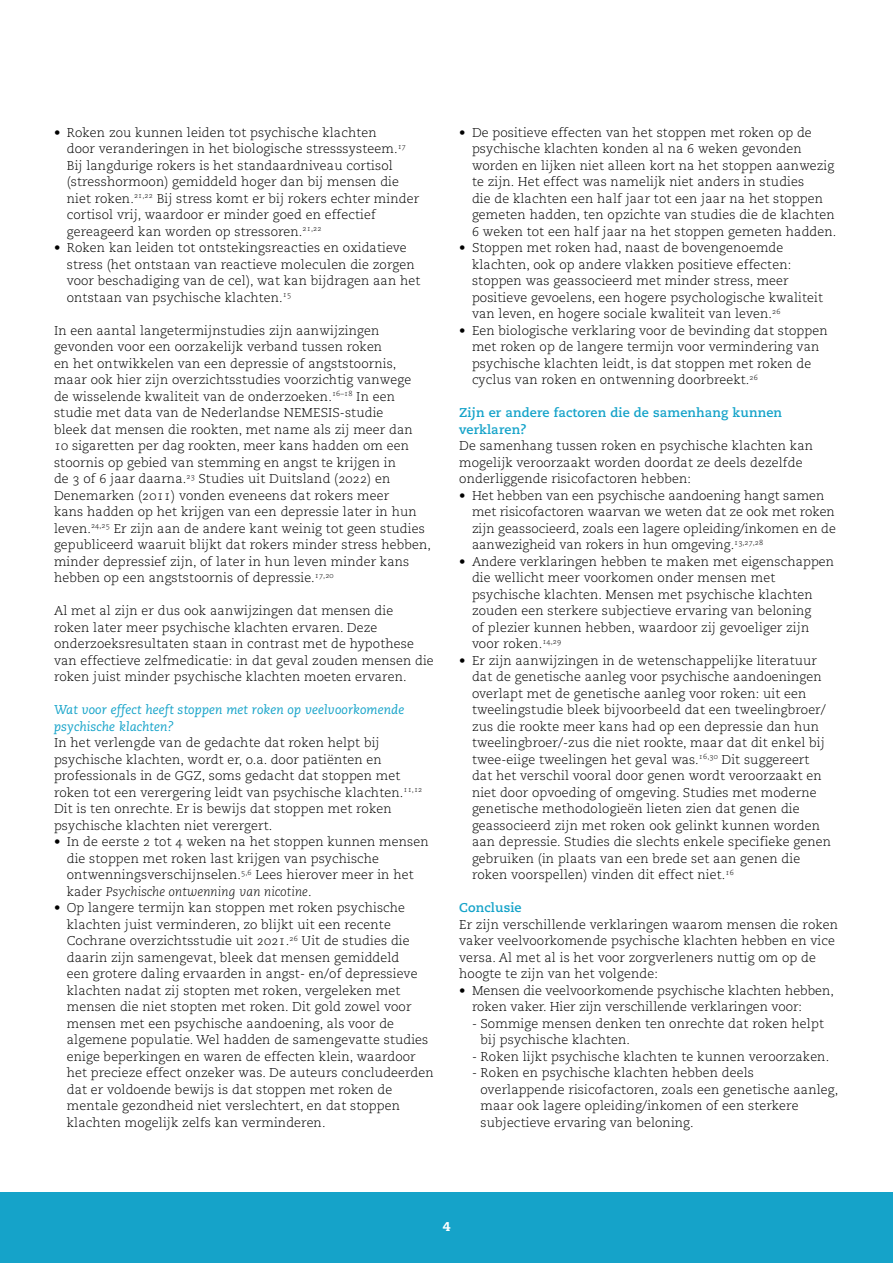
<style>
.page{position:relative;width:893px;height:1263px;background:#fff}
.page>*{position:absolute;margin:0;border:0;box-sizing:border-box;transform-origin:0 0}
.t1{font:12.75px/16.5px "Caecilia Light Os F";letter-spacing:.01em;color:#000}
.t2{font:12.75px/16.5px "Caecilia Italic Os F";letter-spacing:.01em;color:#15a3c9}
.t3{font:700 12.75px/16.5px "Caecilia";letter-spacing:.01em;color:#15a3c9}
.t4{font:italic 300 12.75px "Caecilia";letter-spacing:.01em;color:#000}
.t5{font:800 12.75px "Caecilia";color:#fff}
.s1{font-family:"Caecilia Light Os F";font-weight:400;font-style:normal}
</style>
<div class="page">
<div style="left:0;top:1193px;width:893px;height:70px;background:#15a3c9"></div>
<p class="t1" style="left:67px;top:124px;width:354px;text-indent:-13px">• Roken zou kunnen leiden tot psychische klachten<br>door veranderingen in het biologische stresssysteem.<sup>17<br></sup>Bij langdurige rokers is het standaardniveau cortisol (stresshormoon) gemiddeld hoger dan bij mensen die niet roken.<sup>21,22</sup> Bij stress komt er bij rokers echter minder cortisol vrij, waardoor er minder goed en effectief gereageerd kan worden op stressoren.<sup>21,22</sup></p>
<p class="t1" style="left:67px;top:240px;width:355px;text-indent:-13px">• Roken kan leiden tot ontstekingsreacties en oxidatieve stress (het ontstaan van reactieve moleculen die zorgen voor beschadiging van de cel), wat kan bijdragen aan het ontstaan van psychische klachten.<sup>15</sup></p>
<p class="t1" style="left:54px;top:322px;width:379px">In een aantal langetermijnstudies zijn aanwijzingen gevonden voor een oorzakelijk verband tussen roken<br>en het ontwikkelen van een depressie of angststoornis, maar ook hier zijn overzichtsstudies voorzichtig vanwege<br>de wisselende kwaliteit van de onderzoeken.<sup>16–18</sup> In een studie met data van de Nederlandse NEMESIS-studie<br>bleek dat mensen die rookten, met name als zij meer dan<br>10 sigaretten per dag rookten, meer kans hadden om een stoornis op gebied van stemming en angst te krijgen in<br>de 3 of 6 jaar daarna.<sup>23</sup> Studies uit Duitsland (2022) en Denemarken (2011) vonden eveneens dat rokers meer<br>kans hadden op het krijgen van een depressie later in hun leven.<sup>24,25</sup> Er zijn aan de andere kant weinig tot geen studies gepubliceerd waaruit blijkt dat rokers minder stress hebben, minder depressief zijn, of later in hun leven minder kans hebben op een angststoornis of depressie.<sup>17,20</sup></p>
<p class="t1" style="left:54px;top:603px;width:381px">Al met al zijn er dus ook aanwijzingen dat mensen die<br>roken later meer psychische klachten ervaren. Deze onderzoeksresultaten staan in contrast met de hypothese van effectieve zelfmedicatie: in dat geval zouden mensen die roken juist minder psychische klachten moeten ervaren.</p>
<p class="t2" style="left:54px;top:702px;width:352px">Wat voor effect heeft stoppen met roken op veelvoorkomende psychische klachten?</p>
<p class="t1" style="left:54px;top:735px;width:370px">In het verlengde van de gedachte dat roken helpt bij psychische klachten, wordt er, o.a. door patiënten en professionals in de GGZ, soms gedacht dat stoppen met roken tot een verergering leidt van psychische klachten.<sup>11,12<br></sup>Dit is ten onrechte. Er is bewijs dat stoppen met roken psychische klachten niet verergert.</p>
<p class="t1" style="left:67px;top:834px;width:363px;text-indent:-13px">• In de eerste 2 tot 4 weken na het stoppen kunnen mensen die stoppen met roken last krijgen van psychische ontwenningsverschijnselen.<sup>5,6</sup> Lees hierover meer in het</p>
<p class="t4" style="left:67px;top:884px;width:246px"><span class="s1">kader</span> Psychische ontwenning van nicotine<span class="s1">.</span></p>
<p class="t1" style="left:67px;top:900px;width:368px;text-indent:-13px">• Op langere termijn kan stoppen met roken psychische klachten juist verminderen, zo blijkt uit een recente Cochrane overzichtsstudie uit 2021.<sup>26</sup> Uit de studies die daarin zijn samengevat, bleek dat mensen gemiddeld<br>een grotere daling ervaarden in angst- en/of depressieve klachten nadat zij stopten met roken, vergeleken met mensen die niet stopten met roken. Dit gold zowel voor mensen met een psychische aandoening, als voor de algemene populatie. Wel hadden de samengevatte studies enige beperkingen en waren de effecten klein, waardoor het precieze effect onzeker was. De auteurs concludeerden dat er voldoende bewijs is dat stoppen met roken de mentale gezondheid niet verslechtert, en dat stoppen klachten mogelijk zelfs kan verminderen.</p>
<p class="t1" style="left:472px;top:124px;width:366px;text-indent:-13px">• De positieve effecten van het stoppen met roken op de psychische klachten konden al na 6 weken gevonden worden en lijken niet alleen kort na het stoppen aanwezig te zijn. Het effect was namelijk niet anders in studies<br>die de klachten een half jaar tot een jaar na het stoppen gemeten hadden, ten opzichte van studies die de klachten 6 weken tot een half jaar na het stoppen gemeten hadden.</p>
<p class="t1" style="left:472px;top:240px;width:353px;text-indent:-13px">• Stoppen met roken had, naast de bovengenoemde klachten, ook op andere vlakken positieve effecten: stoppen was geassocieerd met minder stress, meer positieve gevoelens, een hogere psychologische kwaliteit van leven, en hogere sociale kwaliteit van leven.<sup>26</sup></p>
<p class="t1" style="left:472px;top:322px;width:357px;text-indent:-13px">• Een biologische verklaring voor de bevinding dat stoppen met roken op de langere termijn voor vermindering van psychische klachten leidt, is dat stoppen met roken de cyclus van roken en ontwenning doorbreekt.<sup>26</sup></p>
<p class="t3" style="left:459px;top:405px;width:324px">Zijn er andere factoren die de samenhang kunnen verklaren?</p>
<p class="t1" style="left:459px;top:438px;width:355px">De samenhang tussen roken en psychische klachten kan mogelijk veroorzaakt worden doordat ze deels dezelfde onderliggende risicofactoren hebben:</p>
<p class="t1" style="left:472px;top:487px;width:365px;text-indent:-13px">• Het hebben van een psychische aandoening hangt samen met risicofactoren waarvan we weten dat ze ook met roken zijn geassocieerd, zoals een lagere opleiding/inkomen en de aanwezigheid van rokers in hun omgeving.<sup>13,27,28</sup></p>
<p class="t1" style="left:472px;top:553px;width:364px;text-indent:-13px">• Andere verklaringen hebben te maken met eigenschappen die wellicht meer voorkomen onder mensen met psychische klachten. Mensen met psychische klachten zouden een sterkere subjectieve ervaring van beloning<br>of plezier kunnen hebben, waardoor zij gevoeliger zijn voor roken.<sup>14,29</sup></p>
<p class="t1" style="left:472px;top:652px;width:361px;text-indent:-13px">• Er zijn aanwijzingen in de wetenschappelijke literatuur dat de genetische aanleg voor psychische aandoeningen overlapt met de genetische aanleg voor roken: uit een tweelingstudie bleek bijvoorbeeld dat een tweelingbroer/ zus die rookte meer kans had op een depressie dan hun tweelingbroer/-zus die niet rookte, maar dat dit enkel bij twee-eiige tweelingen het geval was.<sup>16,30</sup> Dit suggereert dat het verschil vooral door genen wordt veroorzaakt en niet door opvoeding of omgeving. Studies met moderne genetische methodologieën lieten zien dat genen die geassocieerd zijn met roken ook gelinkt kunnen worden aan depressie. Studies die slechts enkele specifieke genen gebruiken (in plaats van een brede set aan genen die roken voorspellen) vinden dit effect niet.<sup>16</sup></p>
<p class="t3" style="left:459px;top:900px;width:64px">Conclusie</p>
<p class="t1" style="left:459px;top:916px;width:380px">Er zijn verschillende verklaringen waarom mensen die roken vaker veelvoorkomende psychische klachten hebben en vice versa. Al met al is het voor zorgverleners nuttig om op de hoogte te zijn van het volgende:</p>
<p class="t1" style="left:472px;top:982px;width:363px;text-indent:-13px">• Mensen die veelvoorkomende psychische klachten hebben, roken vaker. Hier zijn verschillende verklaringen voor:</p>
<p class="t1" style="left:480px;top:1015px;width:345px;text-indent:-9px">- Sommige mensen denken ten onrechte dat roken helpt bij psychische klachten.</p>
<p class="t1" style="left:472px;top:1048px;width:359px">- Roken lijkt psychische klachten te kunnen veroorzaken.</p>
<p class="t1" style="left:480px;top:1065px;width:359px;text-indent:-9px">- Roken en psychische klachten hebben deels overlappende risicofactoren, zoals een genetische aanleg, maar ook lagere opleiding/inkomen of een sterkere subjectieve ervaring van beloning.</p>
<p class="t5" style="left:443px;top:1219px;width:9px">4</p>
</div>
